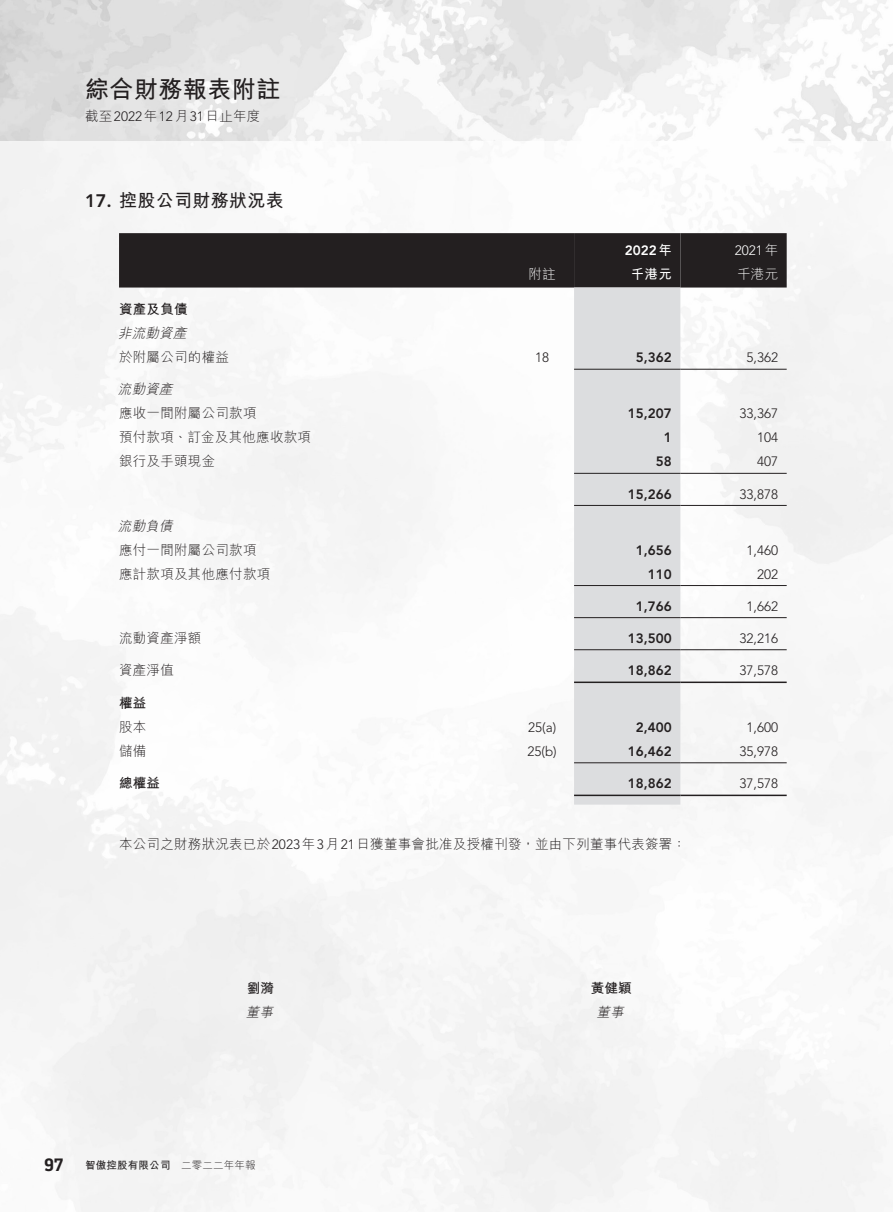
<style>
.page{position:relative;width:893px;height:1212px;background:#fff}
.page>*{position:absolute;margin:0;border:0;box-sizing:border-box;transform-origin:0 0}
.t1{font:700 24px "M Hei HK";letter-spacing:.02em;color:#231f20}
._01_H1{font:700 18px "M Hei HK";letter-spacing:.02em;color:#231f20}
.t2{font:700 18px "Battersea";color:#231f20}
._50_Table_txt{font:300 13.5px "Avenir LT Std";color:#231f20}
._50_Table_txt-2{font:300 13.5px "M Hei HK";letter-spacing:.02em;color:#231f20}
._50_Table_txt-3{font:800 13.5px "Avenir LT Std";color:#231f20}
._00_txt{font:300 13.5px "M Hei HK";letter-spacing:.02em;color:#231f20}
._50_Table_txt-4{font:italic 300 13.5px "M Hei HK";color:#231f20}
._50_Table_txt-5{font:700 13.5px "M Hei HK";letter-spacing:.02em;color:#231f20}
._50_Table_txt-6{font:300 13.5px "Avenir LT Std";color:#fff}
._50_Table_txt-7{font:800 13.5px "Avenir LT Std";color:#fff}
._50_Table_txt-8{font:300 13.5px "M Hei HK";color:#fff}
._50_Table_txt-9{font:700 13.5px "M Hei HK";color:#fff}
.t3{font:700 10.5px "M Hei HK";letter-spacing:.02em;color:#231f20}
.t4{font:300 10.5px "M Hei HK";letter-spacing:.02em;color:#231f20}
.s1{font-family:"Avenir LT Std"}
.s2{font-family:"Avenir LT Std";font-weight:800}
.s3{font-family:"M Hei HK";font-weight:700}
.s4{font-family:"M Hei HK"}
</style>
<div class="page">
<img style="left:0;top:0;width:893px;height:140px">
<div style="left:119px;top:233px;width:668px;height:54px;background:#231f20"></div>
<div style="left:574px;top:287px;width:106px;height:517px;background:#dcdddf"></div>
<hr style="left:574px;top:369px;width:106px;height:1px;background:#231f20">
<hr style="left:680px;top:369px;width:107px;height:1px;background:#231f20">
<hr style="left:574px;top:473px;width:106px;height:1px;background:#231f20">
<hr style="left:680px;top:473px;width:107px;height:1px;background:#231f20">
<hr style="left:574px;top:505px;width:106px;height:1px;background:#231f20">
<hr style="left:680px;top:505px;width:107px;height:1px;background:#231f20">
<hr style="left:574px;top:585px;width:106px;height:1px;background:#231f20">
<hr style="left:680px;top:585px;width:107px;height:1px;background:#231f20">
<hr style="left:574px;top:617px;width:106px;height:1px;background:#231f20">
<hr style="left:680px;top:617px;width:107px;height:1px;background:#231f20">
<hr style="left:574px;top:649px;width:106px;height:1px;background:#231f20">
<hr style="left:680px;top:649px;width:107px;height:1px;background:#231f20">
<hr style="left:574px;top:681px;width:106px;height:2px;background:#231f20">
<hr style="left:680px;top:681px;width:107px;height:2px;background:#231f20">
<hr style="left:574px;top:762px;width:106px;height:1px;background:#231f20">
<hr style="left:680px;top:762px;width:107px;height:1px;background:#231f20">
<hr style="left:574px;top:794px;width:106px;height:2px;background:#231f20">
<hr style="left:680px;top:794px;width:107px;height:2px;background:#231f20">
<h1 class="t1" style="left:85px;top:72px;width:197px">綜合財務報表附註</h1>
<p class="_00_txt" style="left:85px;top:109px;width:177px">截至<span class="s1">2022</span>年<span class="s1">12</span>月<span class="s1">31</span>日止年度</p>
<p class="_01_H1" style="left:85px;top:188px;width:200px"><span class="s2">17.</span> 控股公司財務狀況表</p>
<p class="_50_Table_txt-7" style="left:625px;top:243px;width:49px">2022<span class="s3">年</span></p>
<p class="_50_Table_txt-6" style="left:735px;top:243px;width:45px">2021 <span class="s4">年</span></p>
<p class="_50_Table_txt-8" style="left:528px;top:268px;width:29px">附註</p>
<p class="_50_Table_txt-9" style="left:631px;top:265px;width:43px">千港元</p>
<p class="_50_Table_txt-8" style="left:737px;top:268px;width:43px">千港元</p>
<p class="_50_Table_txt-5" style="left:119px;top:300px;width:70px">資產及負債</p>
<p class="_50_Table_txt-4" style="left:118px;top:326px;width:73px">非流動資產</p>
<p class="_50_Table_txt-2" style="left:119px;top:350px;width:111px">於附屬公司的權益</p>
<p class="_50_Table_txt-4" style="left:118px;top:383px;width:59px">流動資產</p>
<p class="_50_Table_txt" style="left:535px;top:350px;width:16px">18</p>
<p class="_50_Table_txt-3" style="left:636px;top:350px;width:37px">5,362</p>
<p class="_50_Table_txt" style="left:747px;top:350px;width:33px">5,362</p>
<p class="_50_Table_txt-2" style="left:119px;top:407px;width:139px">應收一間附屬公司款項</p>
<p class="_50_Table_txt-3" style="left:628px;top:406px;width:45px">15,207</p>
<p class="_50_Table_txt" style="left:739px;top:406px;width:40px">33,367</p>
<p class="_50_Table_txt-2" style="left:119px;top:431px;width:193px">預付款項、訂金及其他應收款項</p>
<p class="_50_Table_txt-3" style="left:664px;top:430px;width:9px">1</p>
<p class="_50_Table_txt" style="left:757px;top:430px;width:23px">104</p>
<p class="_50_Table_txt-2" style="left:119px;top:455px;width:98px">銀行及手頭現金</p>
<p class="_50_Table_txt-3" style="left:656px;top:454px;width:17px">58</p>
<p class="_50_Table_txt" style="left:757px;top:454px;width:23px">407</p>
<p class="_50_Table_txt-3" style="left:628px;top:486px;width:45px">15,266</p>
<p class="_50_Table_txt" style="left:739px;top:486px;width:40px">33,878</p>
<p class="_50_Table_txt-4" style="left:118px;top:519px;width:59px">流動負債</p>
<p class="_50_Table_txt-2" style="left:119px;top:543px;width:139px">應付一間附屬公司款項</p>
<p class="_50_Table_txt-3" style="left:636px;top:542px;width:37px">1,656</p>
<p class="_50_Table_txt" style="left:747px;top:542px;width:33px">1,460</p>
<p class="_50_Table_txt-2" style="left:119px;top:567px;width:153px">應計款項及其他應付款項</p>
<p class="_50_Table_txt-3" style="left:648px;top:566px;width:25px">110</p>
<p class="_50_Table_txt" style="left:757px;top:566px;width:23px">202</p>
<p class="_50_Table_txt-3" style="left:636px;top:598px;width:37px">1,766</p>
<p class="_50_Table_txt" style="left:747px;top:598px;width:33px">1,662</p>
<p class="_50_Table_txt-2" style="left:119px;top:631px;width:84px">流動資產淨額</p>
<p class="_50_Table_txt-3" style="left:628px;top:630px;width:45px">13,500</p>
<p class="_50_Table_txt" style="left:739px;top:630px;width:40px">32,216</p>
<p class="_50_Table_txt-2" style="left:119px;top:663px;width:56px">資產淨值</p>
<p class="_50_Table_txt-5" style="left:119px;top:693px;width:29px">權益</p>
<p class="_50_Table_txt-3" style="left:628px;top:662px;width:45px">18,862</p>
<p class="_50_Table_txt" style="left:739px;top:662px;width:40px">37,578</p>
<p class="_50_Table_txt-2" style="left:119px;top:720px;width:29px">股本</p>
<p class="_50_Table_txt" style="left:528px;top:719px;width:30px">2 5 (a(</p>
<p class="_50_Table_txt-3" style="left:636px;top:719px;width:37px">2,400</p>
<p class="_50_Table_txt" style="left:747px;top:719px;width:33px">1,600</p>
<p class="_50_Table_txt-2" style="left:119px;top:744px;width:29px">儲備</p>
<p class="_50_Table_txt" style="left:527px;top:743px;width:31px">25 b( (</p>
<p class="_50_Table_txt-3" style="left:628px;top:743px;width:45px">16,462</p>
<p class="_50_Table_txt" style="left:739px;top:743px;width:40px">35,978</p>
<p class="_50_Table_txt-5" style="left:119px;top:773px;width:43px">總權益</p>
<p class="_50_Table_txt-3" style="left:628px;top:775px;width:45px">18,862</p>
<p class="_50_Table_txt" style="left:739px;top:775px;width:40px">37,578</p>
<p class="_00_txt" style="left:119px;top:837px;width:568px">本公司之財務狀況表已於<span class="s1">2023</span>年<span class="s1">3</span>月<span class="s1">21</span>日獲董事會批准及授權刊發，並由下列董事代表簽署：</p>
<p class="_50_Table_txt-5" style="left:247px;top:978px;width:29px">劉漪</p>
<p class="_50_Table_txt-5" style="left:591px;top:978px;width:43px">黃健穎</p>
<p class="_50_Table_txt-4" style="left:246px;top:1005px;width:32px">董事</p>
<p class="_50_Table_txt-4" style="left:596px;top:1005px;width:32px">董事</p>
<h2 class="t2" style="left:44px;top:1153px;width:21px">97</h2>
<p class="t3" style="left:85px;top:1158px;width:87px">智傲控股有限公司</p>
<p class="t4" style="left:181px;top:1160px;width:76px">二零二二年年報</p>
</div>
